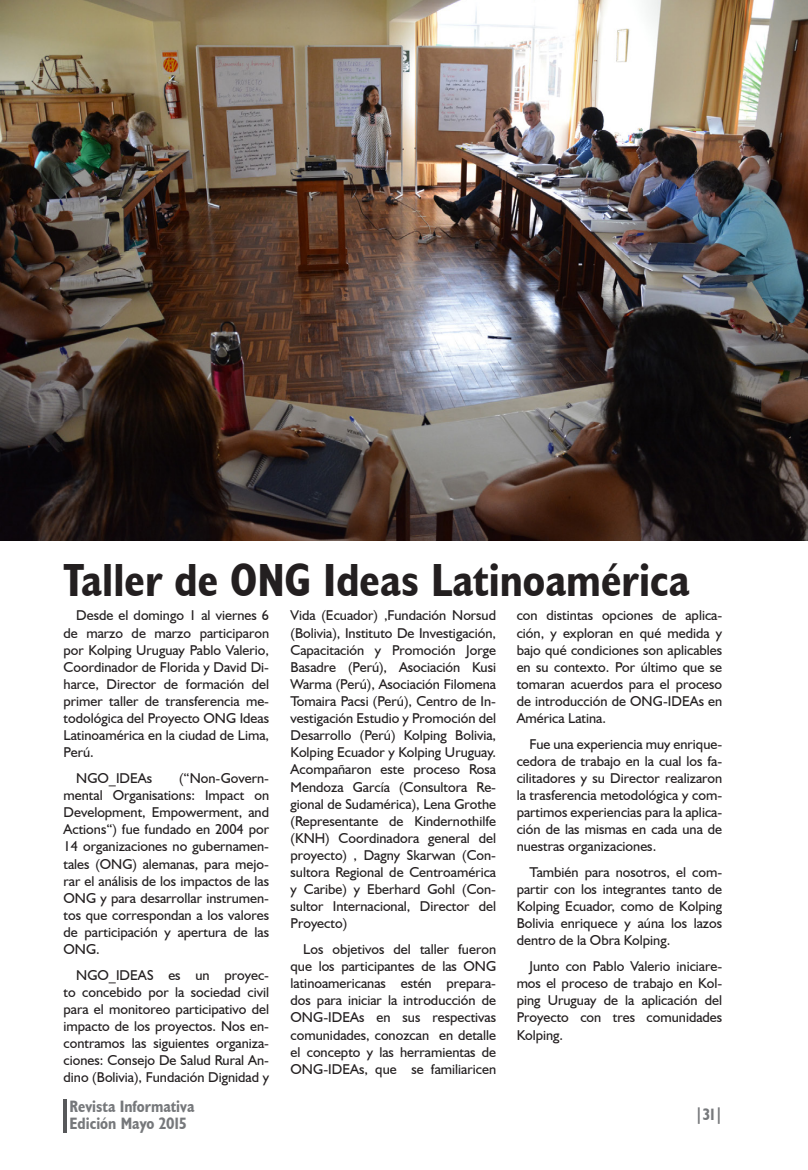
<style>
.page{position:relative;width:808px;height:1170px;background:#fff}
.page>*{position:absolute;margin:0;border:0;box-sizing:border-box;transform-origin:0 0}
.t1{font:700 condensed 46.5px "Humanist 521 BT";color:#231f20}
.Subtítulo_2{font:700 condensed 16.5px/16.5px "Humanist 521 BT";color:#76787b}
.t2{font:14.25px/17.1px "Humanist 521 BT";color:#231f20;text-align:justify}
</style>
<div class="page">
<hr style="left:64px;top:1099px;width:3px;height:33px;background:#57585a">
<img style="left:0;top:0;width:808px;height:540px">
<p class="t1" style="left:64px;top:551px;width:628px">Taller de ONG Ideas Latinoamérica</p>
<p class="t2" style="left:291px;top:606px;width:207px">Vida (Ecuador) ,Fundación Norsud (Bolivia), Instituto De Investigación, Capacitación y Promoción Jorge Basadre (Perú), Asociación Kusi Warma (Perú), Asociación Filomena Tomaira Pacsi (Perú), Centro de In&shy;vestigación Estudio y Promoción del Desarrollo (Perú) Kolping Bolivia, Kolping Ecuador y Kolping Uruguay.<br>Acompañaron este proceso Rosa Mendoza García (Consultora Re&shy;gional de Sudamérica), Lena Grothe (Representante de Kindernothilfe (KNH) Coordinadora general del proyecto) , Dagny Skarwan (Con&shy;sultora Regional de Centroamérica y Caribe) y Eberhard Gohl (Con&shy;sultor Internacional, Director del Proyecto)</p>
<p class="t2" style="left:291px;top:940px;width:207px;text-indent:13px">Los objetivos del taller fueron que los participantes de las ONG latinoamericanas estén prepara&shy;dos para iniciar la introducción de ONG-IDEAs en sus respectivas comunidades, conozcan en detalle el concepto y las herramientas de ONG-IDEAs, que se familiaricen</p>
<p class="t2" style="left:64px;top:606px;width:207px;text-indent:13px">Desde el domingo 1 al viernes 6 de marzo de marzo participaron por Kolping Uruguay Pablo Valerio, Coordinador de Florida y David Di&shy;harce, Director de formación del primer taller de transferencia me&shy;todológica del Proyecto ONG Ideas Latinoamérica en la ciudad de Lima, Perú.</p>
<p class="t2" style="left:76px;top:769px;width:77px">NGO_IDEAs</p>
<p class="t2" style="left:517px;top:606px;width:207px">con distintas opciones de aplica&shy;ción, y exploran en qué medida y bajo qué condiciones son aplicables en su contexto. Por último que se tomaran acuerdos para el proceso de introducción de ONG-IDEAs en América Latina.</p>
<p class="t2" style="left:517px;top:735px;width:207px;text-indent:13px">Fue una experiencia muy enrique&shy;cedora de trabajo en la cual los fa&shy;cilitadores y su Director realizaron la trasferencia metodológica y com&shy;partimos experiencias para la aplica&shy;ción de las mismas en cada una de nuestras organizaciones.</p>
<p class="t2" style="left:517px;top:863px;width:207px;text-indent:13px">También para nosotros, el com&shy;partir con los integrantes tanto de Kolping Ecuador, como de Kolping Bolivia enriquece y aúna los lazos dentro de la Obra Kolping.</p>
<p class="t2" style="left:517px;top:957px;width:207px;text-indent:13px">Junto con Pablo Valerio iniciare&shy;mos el proceso de trabajo en Kol&shy;ping Uruguay de la aplicación del Proyecto con tres comunidades Kolping.</p>
<p class="t2" style="left:64px;top:769px;width:207px;text-indent:116px">(“Non-Govern&shy;mental Organisations: Impact on Development, Empowerment, and Actions“) fue fundado en 2004 por 14 organizaciones no gubernamen&shy;tales (ONG) alemanas, para mejo&shy;rar el análisis de los impactos de las ONG y para desarrollar instrumen&shy;tos que correspondan a los valores de participación y apertura de las ONG.</p>
<p class="t2" style="left:64px;top:965px;width:207px;text-indent:13px">NGO_IDEAS es un proyec&shy;to concebido por la sociedad civil para el monitoreo participativo del impacto de los proyectos. Nos en&shy;contramos las siguientes organiza&shy;ciones: Consejo De Salud Rural An&shy;dino (Bolivia), Fundación Dignidad y</p>
<p class="Subtítulo_2" style="left:69px;top:1097px;width:126px">Revista Informativa<br>Edición Mayo 2015</p>
<p class="Subtítulo_2" style="left:695px;top:1105px;width:29px">|31|</p>
</div>
